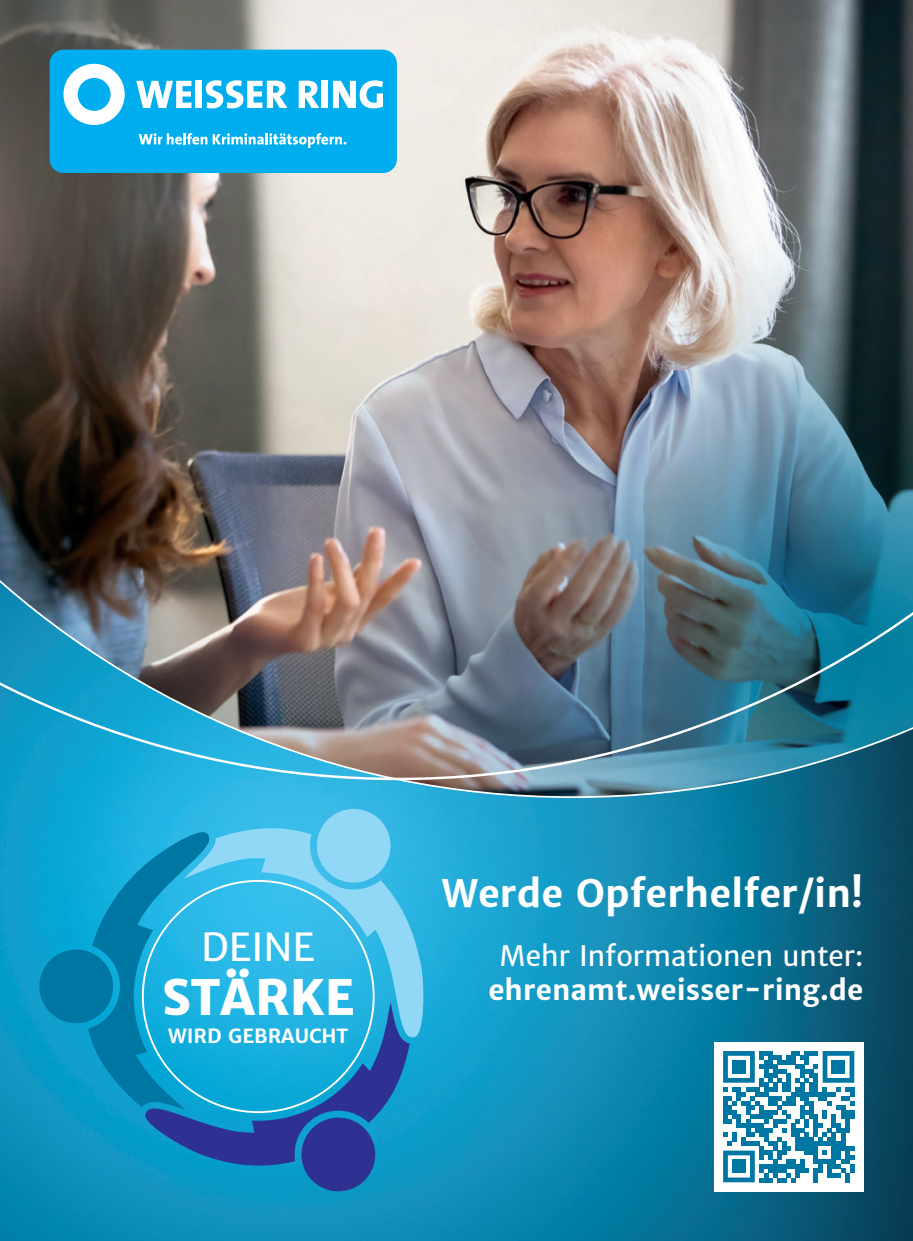
<style>
.page{position:relative;width:913px;height:1241px;background:#fff}
.page>*{position:absolute;margin:0;border:0;box-sizing:border-box;transform-origin:0 0}
.t1{font:800 48.3px "Merriweather Sans";color:#fff}
.t2{font:38.5px "Merriweather Sans";color:#fff}
.t3{font:700 37.8px "Merriweather Sans";color:#fff}
.t4{font:700 28px "Merriweather Sans";color:#fff}
.t5{font:28px "Merriweather Sans";color:#fff}
.t6{font:700 19.25px "Merriweather Sans";color:#fff}
</style>
<div class="page">
<img style="left:0;top:888px;width:913px;height:352px">
<div style="left:39px;top:949px;width:74px;height:74px;background:#0076a3;border-radius:50%"></div>
<svg style="left:410px;top:888px;width:14px;height:149px;background:#5ec5eb"></svg>
<svg style="left:88px;top:888px;width:322px;height:308px;background:#2198cc"></svg>
<img style="left:0;top:0;width:913px;height:888px">
<div style="left:50px;top:50px;width:347px;height:123px;background:#00aeef;border-radius:14px"></div>
<svg style="left:139px;top:133px;width:68px;height:11px"></svg>
<svg style="left:213px;top:133px;width:133px;height:15px"></svg>
<svg style="left:63px;top:64px;width:62px;height:61px"></svg>
<svg style="left:136px;top:81px;width:55px;height:27px"></svg>
<div style="left:196px;top:81px;width:6px;height:27px;background:#fff"></div>
<svg style="left:206px;top:80px;width:81px;height:28px"></svg>
<svg style="left:299px;top:81px;width:20px;height:27px"></svg>
<div style="left:322px;top:81px;width:6px;height:27px;background:#fff"></div>
<svg style="left:333px;top:80px;width:50px;height:28px"></svg>
<div style="left:714px;top:1041px;width:149px;height:150px;background:#fff"></div>
<svg style="left:723px;top:1051px;width:131px;height:130px"></svg>
<div style="left:732px;top:1059px;width:14px;height:14px;background:#0076a3"></div>
<div style="left:831px;top:1059px;width:14px;height:14px;background:#0076a3"></div>
<div style="left:732px;top:1159px;width:14px;height:13px;background:#0076a3"></div>
<h2 class="t2" style="left:201px;top:923px;width:116px">DEINE</h2>
<h1 class="t1" style="left:162px;top:967px;width:194px">STÄRKE</h1>
<p class="t6" style="left:168px;top:1024px;width:182px">WIRD GEBRAUCHT</p>
<h3 class="t3" style="left:442px;top:870px;width:423px">Werde Opferhelfer/in!</h3>
<p class="t5" style="left:499px;top:938px;width:365px">Mehr Informationen unter:</p>
<p class="t4" style="left:488px;top:972px;width:376px">ehrenamt.weisser-ring.de</p>
</div>
